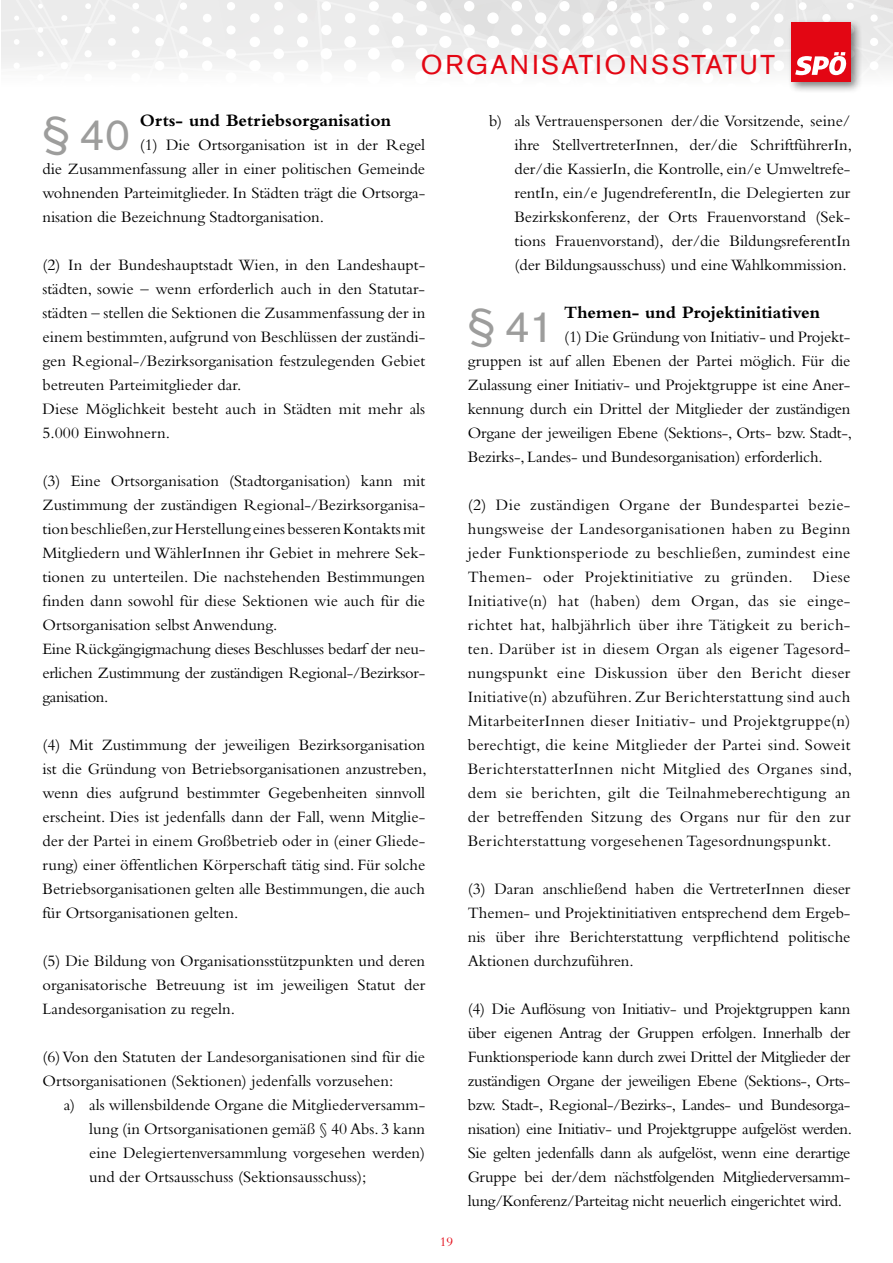
<style>
.page{position:relative;width:893px;height:1263px;background:#fff}
.page>*{position:absolute;margin:0;border:0;box-sizing:border-box;transform-origin:0 0}
.t1{font:43.65px "Akzidenz Grotesk BE";color:#9d9d9c}
.t2{font:27px "Akzidenz Grotesk BE";letter-spacing:.08em;color:#e30613}
.t3{font:700 18px "Bembo";color:#000}
.t4{font:16.5px/24px "Bembo";color:#000;text-align:justify}
.t5{font:13.5px "Bembo";color:#e30613}
</style>
<div class="page">
<div style="left:787px;top:18px;width:75px;height:76px;background:#000;opacity:.5"></div>
<svg style="left:1px;top:0;width:892px;height:87px"></svg>
<h2 class="t2" style="left:421px;top:49px;width:356px">ORGANISATIONSSTATUT</h2>
<h1 class="t1" style="left:43px;top:109px;width:89px">§ 40</h1>
<p class="t3" style="left:140px;top:110px;width:253px">Orts- und Betriebsorganisation</p>
<p class="t4" style="left:43px;top:133px;width:384px;text-indent:97px">(1) Die Ortsorganisation ist in der Regel die Zusammenfassung aller in einer politischen Gemeinde wohnenden Parteimitglieder. In Städten trägt die Ortsorga&shy;nisation die Bezeichnung Stadtorganisation.</p>
<p class="t4" style="left:43px;top:253px;width:384px;text-align:left">(2) In der Bundeshauptstadt Wien, in den Landeshaupt&shy;städten, sowie – wenn erforderlich auch in den Statutar&shy;städten – stellen die Sektionen die Zusammenfassung der in einem bestimmten, aufgrund von Beschlüssen der zuständi&shy;gen Regional-/Bezirksorganisation festzulegenden Gebiet betreuten Parteimitglieder dar.<br>Diese Möglichkeit besteht auch in Städten mit mehr als 5.000 Einwohnern.</p>
<p class="t4" style="left:43px;top:469px;width:384px;text-align:left">(3) Eine Ortsorganisation (Stadtorganisation) kann mit Zustimmung der zuständigen Regional-/Bezirksorganisa&shy;tion beschließen,zur Herstellung eines besseren Kontakts mit Mitgliedern und WählerInnen ihr Gebiet in mehrere Sek&shy;tionen zu unterteilen. Die nachstehenden Bestimmungen finden dann sowohl für diese Sektionen wie auch für die Ortsorganisation selbst Anwendung.<br>Eine Rückgängigmachung dieses Beschlusses bedarf der neu&shy;erlichen Zustimmung der zuständigen Regional-/Bezirksor&shy;ganisation.</p>
<p class="t4" style="left:43px;top:733px;width:386px">(4) Mit Zustimmung der jeweiligen Bezirksorganisation ist die Gründung von Betriebsorganisationen anzustreben, wenn dies aufgrund bestimmter Gegebenheiten sinnvoll erscheint. Dies ist jedenfalls dann der Fall, wenn Mitglie&shy;der der Partei in einem Großbetrieb oder in (einer Gliede&shy;rung) einer öffentlichen Körperschaft tätig sind. Für solche Betriebsorganisationen gelten alle Bestimmungen, die auch für Ortsorganisationen gelten.</p>
<p class="t4" style="left:43px;top:949px;width:384px">(5) Die Bildung von Organisationsstützpunkten und deren organisatorische Betreuung ist im jeweiligen Statut der Landesorganisation zu regeln.</p>
<p class="t4" style="left:43px;top:1045px;width:384px">(6) Von den Statuten der Landesorganisationen sind für die<br>Ortsorganisationen (Sektionen) jedenfalls vorzusehen:</p>
<p class="t4" style="left:89px;top:1093px;width:337px;text-indent:-26px">a) als willensbildende Organe die Mitgliederversamm&shy;lung (in Ortsorganisationen gemäß § 40 Abs. 3 kann eine Delegiertenversammlung vorgesehen werden) und der Ortsausschuss (Sektionsausschuss);</p>
<p class="t5" style="left:440px;top:1233px;width:15px">19</p>
<p class="t4" style="left:514px;top:109px;width:339px;text-indent:-26px">b) als Vertrauenspersonen der/die Vorsitzende, seine/ ihre StellvertreterInnen, der/die SchriftführerIn, der/die KassierIn, die Kontrolle, ein/e Umweltrefe&shy;rentIn, ein/e JugendreferentIn, die Delegierten zur Bezirkskonferenz, der Orts Frauenvorstand (Sek&shy;tions Frauenvorstand), der/die BildungsreferentIn (der Bildungsausschuss) und eine Wahlkommission.</p>
<h1 class="t1" style="left:468px;top:301px;width:88px">§ 41</h1>
<p class="t3" style="left:564px;top:302px;width:257px">Themen- und Projektinitiativen</p>
<p class="t4" style="left:468px;top:325px;width:386px;text-align:left;text-indent:96px">(1) Die Gründung von Initiativ- und Projekt&shy;gruppen ist auf allen Ebenen der Partei möglich. Für die Zulassung einer Initiativ- und Projektgruppe ist eine Aner&shy;kennung durch ein Drittel der Mitglieder der zuständigen Organe der jeweiligen Ebene (Sektions-, Orts- bzw. Stadt-, Bezirks-, Landes- und Bundesorganisation) erforderlich.</p>
<p class="t4" style="left:468px;top:493px;width:386px">(2) Die zuständigen Organe der Bundespartei bezie&shy;hungsweise der Landesorganisationen haben zu Beginn jeder Funktionsperiode zu beschließen, zumindest eine Themen- oder Projektinitiative zu gründen. Diese Initiative(n) hat (haben) dem Organ, das sie einge&shy;richtet hat, halbjährlich über ihre Tätigkeit zu berich&shy;ten. Darüber ist in diesem Organ als eigener Tagesord&shy;nungspunkt eine Diskussion über den Bericht dieser Initiative(n) abzuführen. Zur Berichterstattung sind auch MitarbeiterInnen dieser Initiativ- und Projektgruppe(n) berechtigt, die keine Mitglieder der Partei sind. Soweit BerichterstatterInnen nicht Mitglied des Organes sind, dem sie berichten, gilt die Teilnahmeberechtigung an der betreffenden Sitzung des Organs nur für den zur Berichterstattung vorgesehenen Tagesordnungspunkt.</p>
<p class="t4" style="left:468px;top:877px;width:384px">(3) Daran anschließend haben die VertreterInnen dieser Themen- und Projektinitiativen entsprechend dem Ergeb&shy;nis über ihre Berichterstattung verpflichtend politische Aktionen durchzuführen.</p>
<p class="t4" style="left:468px;top:997px;width:386px">(4) Die Auflösung von Initiativ- und Projektgruppen kann über eigenen Antrag der Gruppen erfolgen. Innerhalb der Funktionsperiode kann durch zwei Drittel der Mitglieder der zuständigen Organe der jeweiligen Ebene (Sektions-, Orts&shy;bzw. Stadt-, Regional-/Bezirks-, Landes- und Bundesorga&shy;nisation) eine Initiativ- und Projektgruppe aufgelöst werden.<br>Sie gelten jedenfalls dann als aufgelöst, wenn eine derartige Gruppe bei der/dem nächstfolgenden Mitgliederversamm&shy;lung/Konferenz/Parteitag nicht neuerlich eingerichtet wird.</p>
</div>
